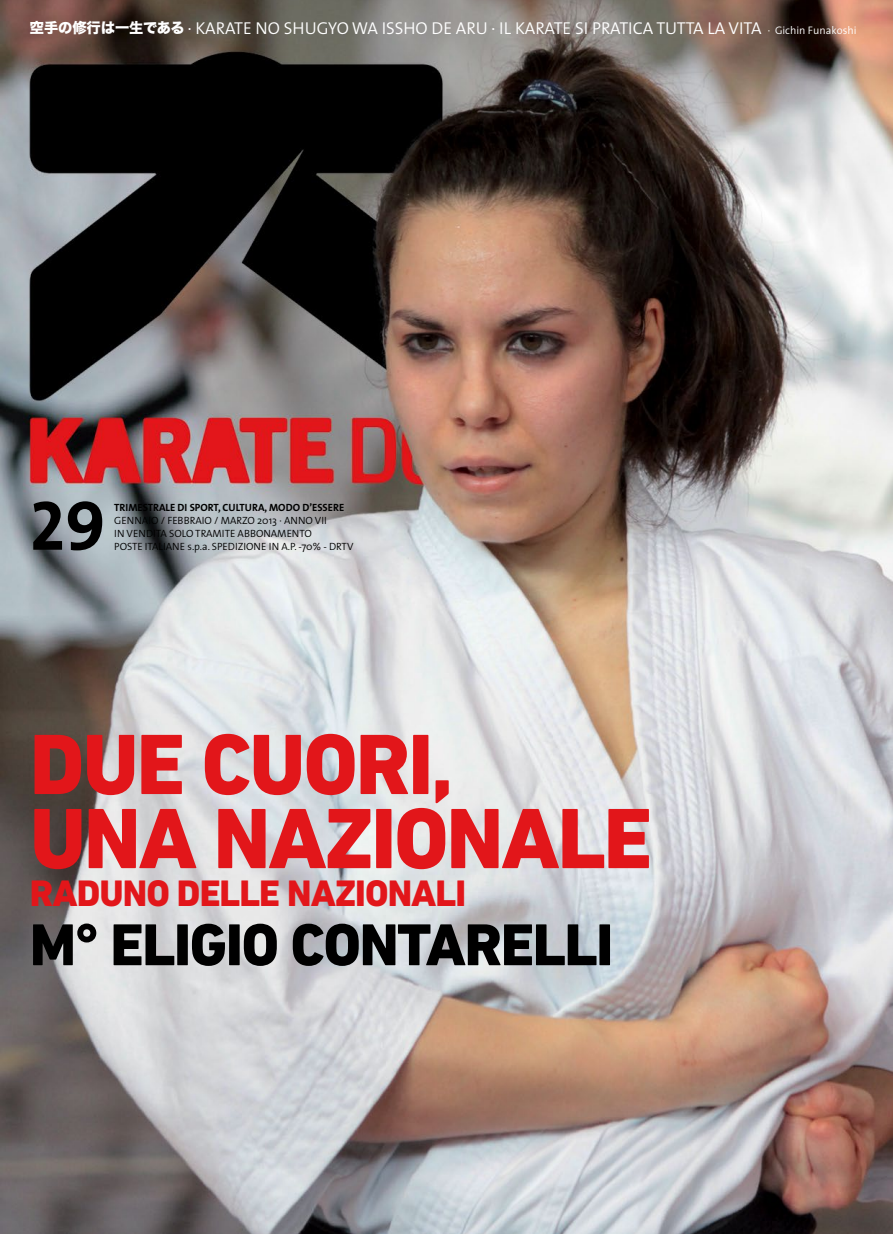
<style>
.page{position:relative;width:893px;height:1234px;background:#fff}
.page>*{position:absolute;margin:0;border:0;box-sizing:border-box;transform-origin:0 0}
.t1{font:800 87px/74.1px "DIN Next LT Pro";letter-spacing:-.025em;color:#e2161a}
.t2{font:70.5px "The Sans Bold Caps";color:#000}
.t3{font:800 60px "DIN Next LT Pro";letter-spacing:-.025em;color:#000}
.t4{font:800 37.5px "DIN Next LT Pro";letter-spacing:-.025em;color:#e2161a}
.t5{font:300 17.25px "The Sans";color:#fff}
.t6{font:300 10.5px/13px "The Sans";color:#000}
.t7{font:700 10.5px "The Sans";color:#000}
.s1{font-family:"Hira Kaku Std W8";font-weight:400;font-size:14.25px}
.s2{font-size:10.95px}
</style>
<div class="page">
<img style="left:0;top:0;width:892px;height:1233px">
<h3 class="t5" style="left:30px;top:14px;width:828px"><span class="s1">空手の修行は一生である</span> · KARATE NO SHUGYO WA ISSHO DE ARU · IL KARATE SI PRATICA TUTTA LA VITA <span class="s2">· Gichin Funakoshi</span></h3>
<h2 class="t2" style="left:30px;top:466px;width:78px">29</h2>
<p class="t7" style="left:114px;top:499px;width:231px">TRIMESTRALE DI SPORT, CULTURA, MODO D’ESSERE</p>
<p class="t6" style="left:114px;top:513px;width:241px">GENNAIO / FEBBRAIO / MARZO 2013 · ANNO VII<br>IN VENDITA SOLO TRAMITE ABBONAMENTO<br>POSTE ITALIANE s.p.a. SPEDIZIONE IN A.P. -70% - DRTV</p>
<h1 class="t1" style="left:30px;top:727px;width:624px">DUE CUORI,<br>UNA NAZIONALE</h1>
<h3 class="t4" style="left:30px;top:871px;width:438px">RADUNO DELLE NAZIONALI</h3>
<h3 class="t3" style="left:30px;top:909px;width:585px">M° ELIGIO CONTARELLI</h3>
</div>
